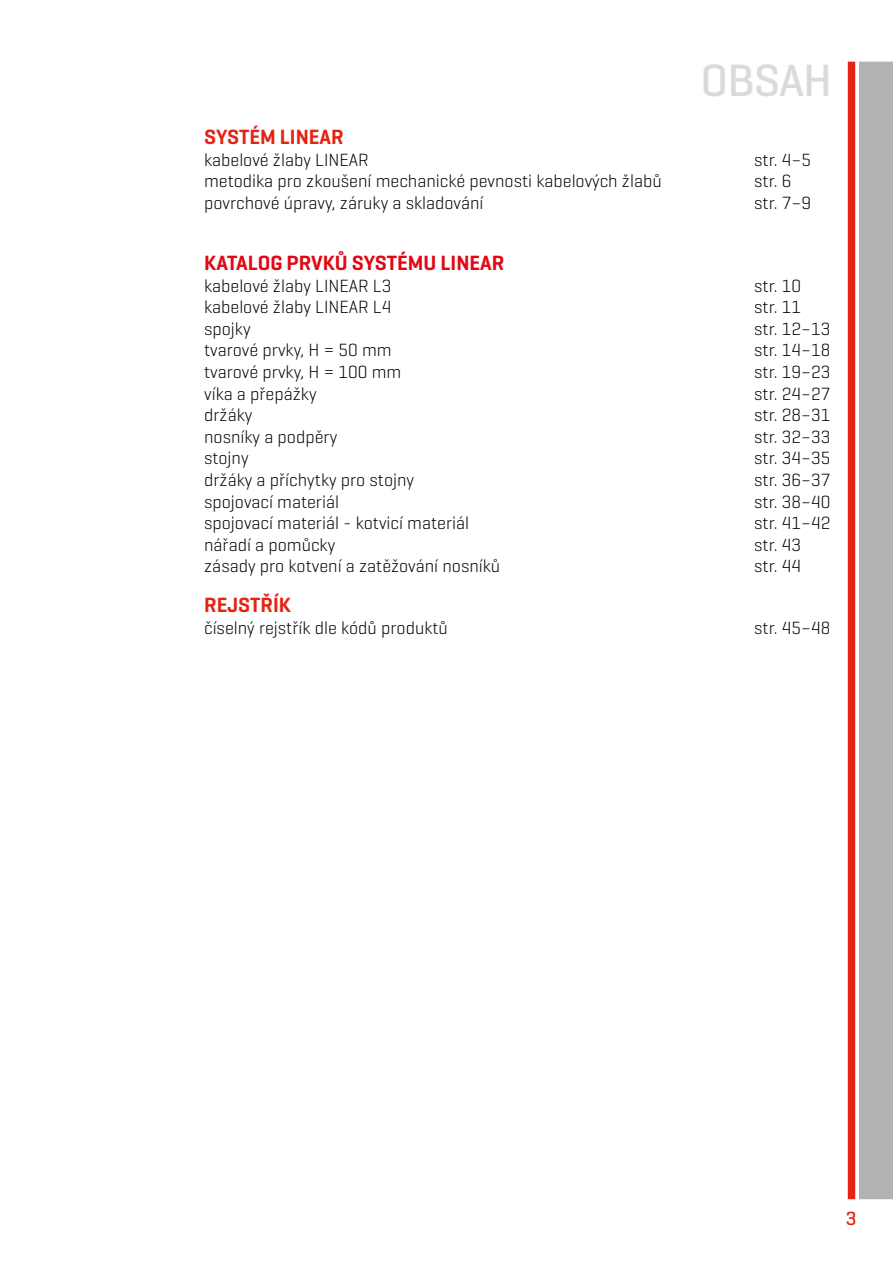
<style>
.page{position:relative;width:893px;height:1263px;background:#fff}
.page>*{position:absolute;margin:0;border:0;box-sizing:border-box;transform-origin:0 0}
.t1{font:500 46.05px "Geogrotesque";letter-spacing:-.025em;color:#dadada}
.t2{font:600 21px "Geogrotesque";color:#e30613}
.t3{font:600 21px "Geogrotesque";color:#e42313}
.t4{font:500 19.5px "Geogrotesque";color:#e42313}
.t5{font:300 18px "Geogrotesque";color:#000}
</style>
<div class="page">
<svg style="left:855px;top:62px;width:1px;height:1137px"></svg>
<div style="left:848px;top:62px;width:7px;height:1137px;background:#e42313"></div>
<div style="left:859px;top:62px;width:34px;height:1137px;background:#b3b2b2"></div>
<h1 class="t1" style="left:701px;top:52px;width:133px">OBSAH</h1>
<p class="t3" style="left:204px;top:124px;width:141px">SYSTÉM LINEAR</p>
<p class="t5" style="left:204px;top:148px;width:166px">kabelové žlaby LINEAR</p>
<p class="t5" style="left:754px;top:148px;width:58px">str. 4–5</p>
<p class="t5" style="left:204px;top:170px;width:459px">metodika pro zkoušení mechanické pevnosti kabelových žlabů</p>
<p class="t5" style="left:754px;top:170px;width:39px">str. 6</p>
<p class="t5" style="left:204px;top:191px;width:281px">povrchové úpravy, záruky a skladování</p>
<p class="t5" style="left:754px;top:191px;width:58px">str. 7–9</p>
<p class="t2" style="left:204px;top:250px;width:302px">KATALOG PRVKŮ SYSTÉMU LINEAR</p>
<p class="t5" style="left:204px;top:274px;width:189px">kabelové žlaby LINEAR L3</p>
<p class="t5" style="left:754px;top:274px;width:48px">str. 10</p>
<p class="t5" style="left:204px;top:296px;width:189px">kabelové žlaby LINEAR L4</p>
<p class="t5" style="left:754px;top:296px;width:48px">str. 11</p>
<p class="t5" style="left:204px;top:317px;width:48px">spojky</p>
<p class="t5" style="left:754px;top:317px;width:78px">str. 12–13</p>
<p class="t5" style="left:204px;top:339px;width:189px">tvarové prvky, H = 50 mm</p>
<p class="t5" style="left:754px;top:339px;width:78px">str. 14–18</p>
<p class="t5" style="left:204px;top:361px;width:199px">tvarové prvky, H = 100 mm</p>
<p class="t5" style="left:754px;top:361px;width:78px">str. 19–23</p>
<p class="t5" style="left:204px;top:382px;width:114px">víka a přepážky</p>
<p class="t5" style="left:754px;top:382px;width:78px">str. 24–27</p>
<p class="t5" style="left:204px;top:404px;width:50px">držáky</p>
<p class="t5" style="left:754px;top:404px;width:78px">str. 28–31</p>
<p class="t5" style="left:204px;top:425px;width:135px">nosníky a podpěry</p>
<p class="t5" style="left:754px;top:425px;width:78px">str. 32–33</p>
<p class="t5" style="left:204px;top:447px;width:46px">stojny</p>
<p class="t5" style="left:754px;top:447px;width:78px">str. 34–35</p>
<p class="t5" style="left:204px;top:469px;width:212px">držáky a příchytky pro stojny</p>
<p class="t5" style="left:754px;top:469px;width:78px">str. 36–37</p>
<p class="t5" style="left:204px;top:490px;width:136px">spojovací materiál</p>
<p class="t5" style="left:754px;top:490px;width:78px">str. 38–40</p>
<p class="t5" style="left:204px;top:512px;width:266px">spojovací materiál - kotvicí materiál</p>
<p class="t5" style="left:754px;top:512px;width:78px">str. 41–42</p>
<p class="t5" style="left:204px;top:533px;width:133px">nářadí a pomůcky</p>
<p class="t5" style="left:754px;top:533px;width:48px">str. 43</p>
<p class="t5" style="left:204px;top:555px;width:298px">zásady pro kotvení a zatěžování nosníků</p>
<p class="t5" style="left:754px;top:555px;width:48px">str. 44</p>
<p class="t3" style="left:204px;top:592px;width:89px">REJSTŘÍK</p>
<p class="t5" style="left:204px;top:616px;width:245px">číselný rejstřík dle kódů produktů</p>
<p class="t5" style="left:754px;top:616px;width:78px">str. 45–48</p>
<p class="t4" style="left:846px;top:1206px;width:12px">3</p>
</div>
